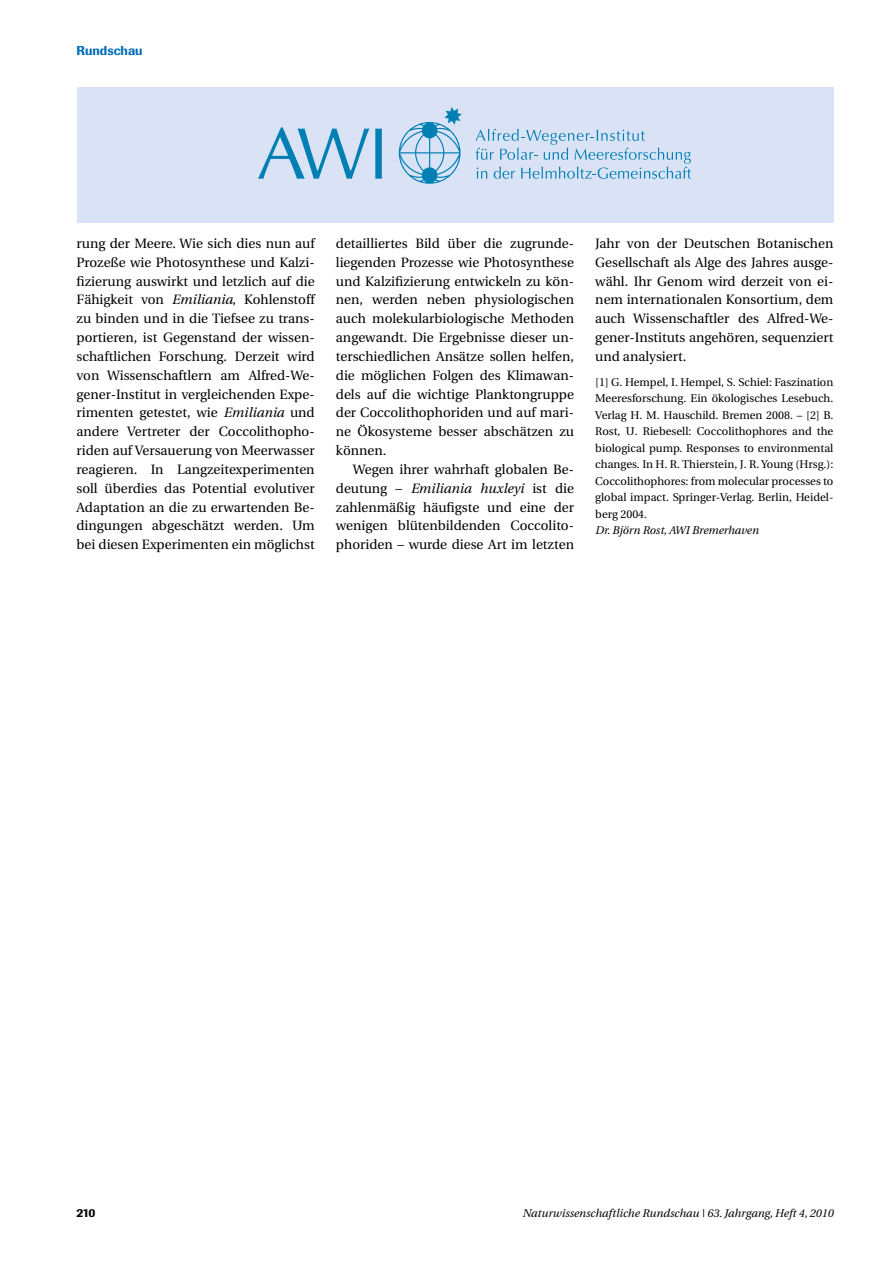
<style>
.page{position:relative;width:893px;height:1263px;background:#fff}
.page>*{position:absolute;margin:0;border:0;box-sizing:border-box;transform-origin:0 0}
.t1{font:13.5px/18.8px "Utopia";color:#000;text-align:justify}
.t2{font:500 12.75px "Berthold Imago BQ";color:#006db6}
.t3{font:500 12px "Berthold Imago BQ";color:#000}
.t4{font:11.25px/16.5px "Utopia";color:#000;text-align:justify}
.t5{font:italic 11.25px "Utopia";color:#000}
.s1{font-style:italic}
</style>
<div class="page">
<div style="left:77px;top:87px;width:756px;height:136px;background:#dae3f5"></div>
<svg style="left:476px;top:129px;width:215px;height:50px"></svg>
<svg style="left:399px;top:107px;width:63px;height:77px"></svg>
<svg style="left:258px;top:127px;width:111px;height:52px"></svg>
<svg style="left:375px;top:128px;width:7px;height:51px"></svg>
<p class="t2" style="left:77px;top:42px;width:68px">Rundschau</p>
<p class="t1" style="left:77px;top:234px;width:240px">rung der Meere. Wie sich dies nun auf Prozeße wie Photosynthese und Kalzi&shy;fizierung auswirkt und letzlich auf die Fähigkeit von <span class="s1">Emiliania</span>, Kohlenstoff zu binden und in die Tiefsee zu trans&shy;portieren, ist Gegenstand der wissen&shy;schaftlichen Forschung. Derzeit wird von Wissenschaftlern am Alfred-We&shy;gener-Institut in vergleichenden Expe&shy;rimenten getestet, wie <span class="s1">Emiliania</span> und andere Vertreter der Coccolithopho&shy;riden auf Versauerung von Meerwasser reagieren. In Langzeitexperimenten soll überdies das Potential evolutiver Adaptation an die zu erwartenden Be&shy;dingungen abgeschätzt werden. Um bei diesen Experimenten ein möglichst</p>
<p class="t1" style="left:336px;top:234px;width:240px">detailliertes Bild über die zugrunde&shy;liegenden Prozesse wie Photosynthese und Kalzifizierung entwickeln zu kön&shy;nen, werden neben physiologischen auch molekularbiologische Methoden angewandt. Die Ergebnisse dieser un&shy;terschiedlichen Ansätze sollen helfen, die möglichen Folgen des Klimawan&shy;dels auf die wichtige Planktongruppe der Coccolithophoriden und auf mari&shy;ne Ökosysteme besser abschätzen zu können.</p>
<p class="t1" style="left:336px;top:460px;width:240px;text-indent:17px">Wegen ihrer wahrhaft globalen Be&shy;deutung – <span class="s1">Emiliania huxleyi</span> ist die zahlenmäßig häufigste und eine der wenigen blütenbildenden Coccolito&shy;phoriden – wurde diese Art im letzten</p>
<p class="t1" style="left:595px;top:234px;width:240px">Jahr von der Deutschen Botanischen Gesellschaft als Alge des Jahres ausge&shy;wähl. Ihr Genom wird derzeit von ei&shy;nem internationalen Konsortium, dem auch Wissenschaftler des Alfred-We&shy;gener-Instituts angehören, sequenziert und analysiert.</p>
<p class="t4" style="left:595px;top:374px;width:240px">[1] G. Hempel, I. Hempel, S. Schiel: Faszination Meeresforschung. Ein ökologisches Lesebuch.<br>Verlag H. M. Hauschild. Bremen 2008. – [2] B.<br>Rost, U. Riebesell: Coccolithophores and the biological pump. Responses to environmental changes. In H. R. Thierstein, J. R. Young (Hrsg.):<br>Coccolithophores: from molecular processes to global impact. Springer-Verlag. Berlin, Heidel&shy;berg 2004.</p>
<p class="t5" style="left:595px;top:524px;width:165px">Dr. Björn Rost, AWI Bremerhaven</p>
<p class="t3" style="left:77px;top:1206px;width:20px">210</p>
<p class="t5" style="left:523px;top:1207px;width:312px">Naturwissenschaftliche Rundschau | 63. Jahrgang, Heft 4, 2010</p>
</div>
